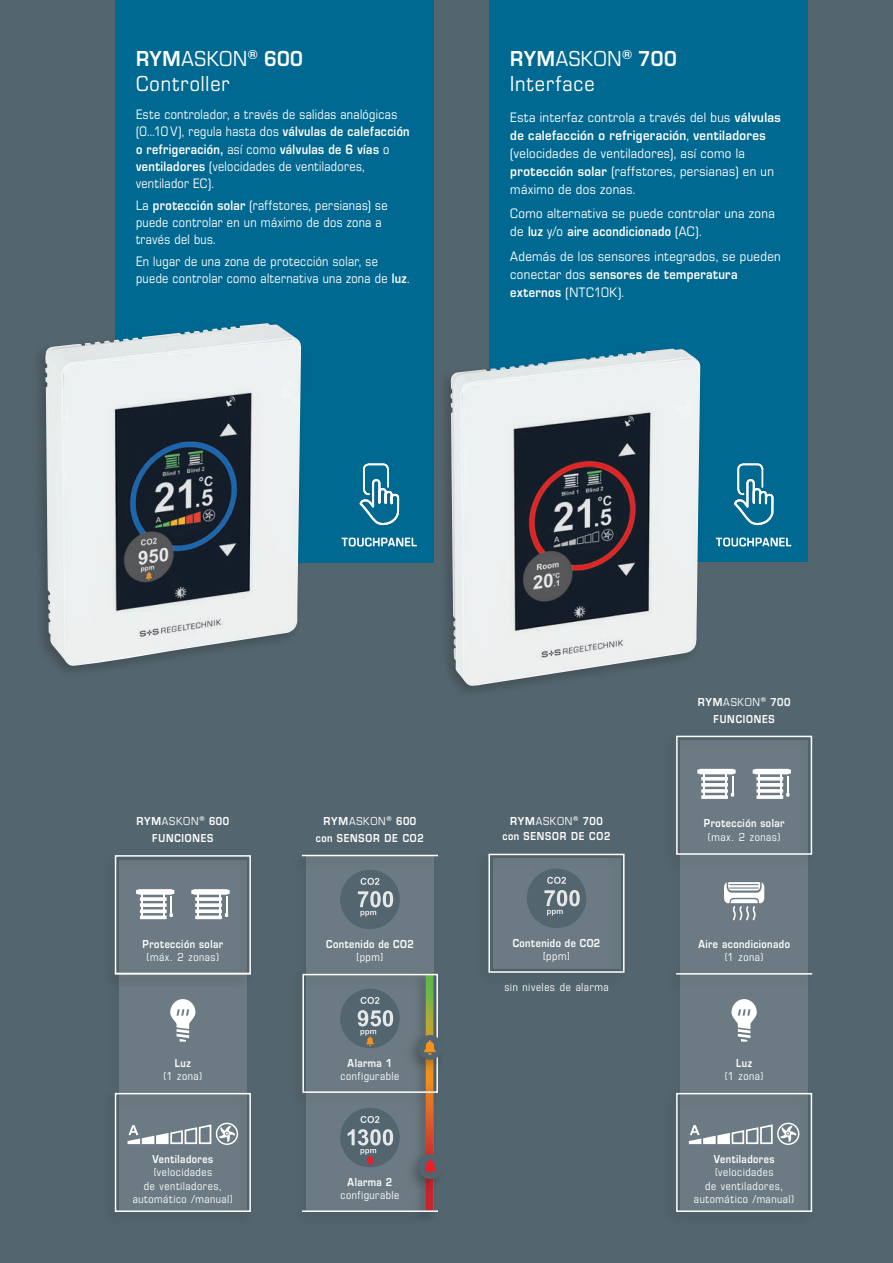
<style>
.page{position:relative;width:893px;height:1263px;background:#53656e}
.page>*{position:absolute;margin:0;border:0;box-sizing:border-box;transform-origin:0 0}
.t1{font:22.5px/25.5px "Eurostile OT";letter-spacing:.055em;color:#fff;scale:.9 1}
.t2{font:14.25px/17.2px "Eurostile OT";letter-spacing:.03em;color:#fff;scale:.86 1}
.t3{font:14.25px/18px "Eurostile OT";letter-spacing:.03em;color:#fff;scale:.9 1}
.t4{font:500 12.45px "Eurostile OT";letter-spacing:.065em;color:#fff;scale:.9 1}
.t5{font:12px/13.5px "Eurostile OT Cond";letter-spacing:.045em;color:#fff;text-align:center}
.t6{font:700 12px "Eurostile OT";letter-spacing:.05em;color:#fff;scale:.85 1}
.t7{font:700 12px/17.1px "Eurostile OT";letter-spacing:.075em;color:#fff;text-align:center;scale:.9 1}
.t8{font:700 12px/17.1px "Eurostile OT";letter-spacing:.08em;color:#fff;text-align:center;scale:.9 1}
.s1{font-weight:700}
.s2{font-family:"Eurostile OT Cond"}
.s3{font-weight:400}
</style>
<div class="page">
<div style="left:115px;top:0;width:319px;height:563px;background:#006991"></div>
<div style="left:489px;top:0;width:319px;height:561px;background:#006991"></div>
<div style="left:437px;top:344px;width:268px;height:355px;background:#231f20;opacity:.3"></div>
<img style="left:451px;top:349px;width:249px;height:337px">
<div style="left:32px;top:319px;width:274px;height:360px;background:#231f20;opacity:.3"></div>
<img style="left:45px;top:323px;width:256px;height:343px">
<div style="left:119px;top:860px;width:128px;height:352px;background:#6c7b83"></div>
<div style="left:101px;top:851px;width:154px;height:137px;background:#231f20;opacity:.3"></div>
<div style="left:115px;top:855px;width:136px;height:119px;border:2px solid #fff"></div>
<div style="left:101px;top:1088px;width:154px;height:137px;background:#231f20;opacity:.3"></div>
<div style="left:115px;top:1093px;width:136px;height:119px;border:2px solid #fff"></div>
<svg style="left:126px;top:1123px;width:112px;height:22px"></svg>
<svg style="left:191px;top:889px;width:39px;height:30px"></svg>
<svg style="left:195px;top:897px;width:27px;height:4px"></svg>
<svg style="left:195px;top:903px;width:27px;height:4px"></svg>
<svg style="left:136px;top:889px;width:38px;height:30px"></svg>
<svg style="left:140px;top:897px;width:27px;height:4px"></svg>
<svg style="left:140px;top:903px;width:27px;height:4px"></svg>
<svg style="left:140px;top:915px;width:27px;height:4px"></svg>
<svg style="left:140px;top:909px;width:27px;height:4px"></svg>
<svg style="left:170px;top:999px;width:25px;height:42px"></svg>
<div style="left:306px;top:855px;width:128px;height:356px;background:#6c7b83"></div>
<div style="left:412px;top:970px;width:26px;height:254px;background:#231f20;opacity:.3"></div>
<svg style="left:426px;top:1106px;width:7px;height:100px"></svg>
<div style="left:289px;top:969px;width:153px;height:137px;background:#231f20;opacity:.3"></div>
<div style="left:302px;top:974px;width:136px;height:119px;border:2px solid #fff"></div>
<div style="left:404px;top:1150px;width:43px;height:42px;background:#231f20;opacity:.3"></div>
<div style="left:418px;top:1154px;width:25px;height:25px;background:#53656e;border-radius:50%"></div>
<svg style="left:424px;top:1159px;width:12px;height:15px"></svg>
<div style="left:404px;top:1030px;width:43px;height:43px;background:#231f20;opacity:.3"></div>
<div style="left:417px;top:1035px;width:25px;height:25px;background:#53656e;border-radius:50%"></div>
<svg style="left:424px;top:1040px;width:12px;height:15px"></svg>
<div style="left:289px;top:1206px;width:153px;height:19px;background:#231f20;opacity:.3"></div>
<hr style="left:302px;top:1210px;width:136px;height:2px;background:#fff">
<div style="left:289px;top:850px;width:153px;height:20px;background:#231f20;opacity:.3"></div>
<hr style="left:302px;top:855px;width:136px;height:1px;background:#fff">
<div style="left:340px;top:870px;width:60px;height:59px;background:#53656e;border-radius:50%"></div>
<svg style="left:360px;top:878px;width:19px;height:7px"></svg>
<svg style="left:358px;top:891px;width:35px;height:26px"></svg>
<div style="left:340px;top:1108px;width:60px;height:59px;background:#53656e;border-radius:50%"></div>
<svg style="left:348px;top:1129px;width:45px;height:36px"></svg>
<svg style="left:360px;top:1116px;width:19px;height:7px"></svg>
<div style="left:340px;top:989px;width:60px;height:59px;background:#53656e;border-radius:50%"></div>
<svg style="left:360px;top:997px;width:19px;height:7px"></svg>
<svg style="left:358px;top:1010px;width:35px;height:36px"></svg>
<div style="left:475px;top:849px;width:154px;height:137px;background:#231f20;opacity:.3"></div>
<div style="left:488px;top:854px;width:137px;height:119px;border:2px solid #fff"></div>
<div style="left:527px;top:868px;width:59px;height:60px;background:#53656e;border-radius:50%"></div>
<svg style="left:547px;top:877px;width:19px;height:7px"></svg>
<svg style="left:544px;top:890px;width:36px;height:25px"></svg>
<div style="left:680px;top:741px;width:128px;height:471px;background:#6c7b83"></div>
<div style="left:663px;top:968px;width:153px;height:20px;background:#231f20;opacity:.3"></div>
<hr style="left:676px;top:973px;width:136px;height:1px;background:#fff">
<div style="left:663px;top:731px;width:153px;height:137px;background:#231f20;opacity:.3"></div>
<div style="left:676px;top:736px;width:136px;height:119px;border:2px solid #fff"></div>
<div style="left:663px;top:1088px;width:153px;height:137px;background:#231f20;opacity:.3"></div>
<div style="left:676px;top:1093px;width:136px;height:119px;border:2px solid #fff"></div>
<svg style="left:688px;top:1123px;width:111px;height:22px"></svg>
<svg style="left:731px;top:999px;width:26px;height:42px"></svg>
<svg style="left:724px;top:882px;width:40px;height:38px"></svg>
<svg style="left:756px;top:795px;width:27px;height:4px"></svg>
<svg style="left:753px;top:769px;width:38px;height:28px"></svg>
<hr style="left:756px;top:777px;width:27px;height:3px;background:#fff">
<svg style="left:756px;top:783px;width:27px;height:4px"></svg>
<svg style="left:697px;top:769px;width:39px;height:30px"></svg>
<hr style="left:701px;top:777px;width:27px;height:3px;background:#fff">
<svg style="left:701px;top:783px;width:27px;height:4px"></svg>
<svg style="left:701px;top:795px;width:27px;height:4px"></svg>
<svg style="left:701px;top:789px;width:27px;height:4px"></svg>
<svg style="left:359px;top:463px;width:41px;height:63px"></svg>
<svg style="left:342px;top:538px;width:75px;height:8px"></svg>
<svg style="left:734px;top:463px;width:40px;height:63px"></svg>
<svg style="left:716px;top:538px;width:75px;height:8px"></svg>
<h1 class="t1" style="left:136px;top:46px;width:187px"><span class="s1">RYM</span>ASKON<sup>®</sup> <span class="s1">600<br></span>Controller</h1>
<p class="t2" style="left:136px;top:106px;width:320px">Este controlador, a través de salidas analógicas (0...10 V), regula hasta dos <span class="s1">válvulas de calefacción o refrigeración,</span> así como <span class="s1">válvulas de 6 vías</span> o <span class="s1">ventiladores</span> (velocidades de ventiladores, ventilador EC).</p>
<p class="t2" style="left:136px;top:197px;width:294px">La <span class="s1">protección solar</span> (raffstores, persianas) se puede controlar en un máximo de dos zona a través del bus.</p>
<p class="t2" style="left:136px;top:253px;width:320px">En lugar de una zona de protección solar, se puede controlar como alternativa una zona de <span class="s1">luz</span>.</p>
<h1 class="t1" style="left:510px;top:46px;width:187px"><span class="s1">RYM</span>ASKON<sup>®</sup> <span class="s1">700<br></span>Interface</h1>
<p class="t3" style="left:510px;top:109px;width:302px">Esta interfaz controla a través del bus <span class="s1">válvulas de calefacción o refrigeración</span>, <span class="s1">ventiladores </span>(velocidades de ventiladores), así como la <span class="s1">protección solar</span> (raffstores, persianas) en un máximo de dos zonas.</p>
<p class="t3" style="left:510px;top:205px;width:295px">Como alternativa se puede controlar una zona de <span class="s1">luz</span> y<span class="s2">/</span>o <span class="s1">aire acondicionado</span> (AC).</p>
<p class="t3" style="left:510px;top:247px;width:302px">Además de los sensores integrados, se pueden conectar dos <span class="s1">sensores de temperatura externos</span> (NTC10K).</p>
<p class="t4" style="left:342px;top:535px;width:85px">TOUCHPANEL</p>
<p class="t4" style="left:716px;top:535px;width:85px">TOUCHPANEL</p>
<p class="t8" style="left:698px;top:693px;width:104px">RYM<span class="s3">ASKON</span><sup>®</sup> 700<br>FUNCIONES</p>
<p class="t8" style="left:137px;top:812px;width:104px">RYM<span class="s3">ASKON</span><sup>®</sup> 600<br>FUNCIONES</p>
<p class="t7" style="left:316px;top:812px;width:122px">RYM<span class="s3">ASKON</span><sup>®</sup> 600 con SENSOR DE CO2</p>
<p class="t7" style="left:502px;top:813px;width:122px;line-height:15px">RYM<span class="s3">ASKON</span><sup>®</sup> 700 con SENSOR DE CO2</p>
<p class="t6" style="left:704px;top:817px;width:96px">Protección solar</p>
<p class="t5" style="left:707px;top:830px;width:75px">(max. 2 zonas)</p>
<p class="t6" style="left:143px;top:937px;width:96px">Protección solar</p>
<p class="t5" style="left:146px;top:950px;width:75px">(máx. 2 zonas)</p>
<p class="t6" style="left:326px;top:937px;width:105px">Contenido de CO2</p>
<p class="t5" style="left:356px;top:950px;width:29px">[ppm]</p>
<p class="t6" style="left:513px;top:936px;width:105px">Contenido de CO2</p>
<p class="t5" style="left:543px;top:949px;width:29px">[ppm]</p>
<p class="t6" style="left:698px;top:937px;width:109px">Aire acondicionado</p>
<p class="t5" style="left:724px;top:950px;width:41px">(1 zona)</p>
<p class="t5" style="left:504px;top:980px;width:106px">sin niveles de alarma</p>
<p class="t6" style="left:175px;top:1056px;width:20px">Luz</p>
<p class="t5" style="left:163px;top:1070px;width:41px">(1 zona)</p>
<p class="t6" style="left:348px;top:1056px;width:54px">Alarma 1</p>
<p class="t5" style="left:340px;top:1070px;width:60px">configurable</p>
<p class="t6" style="left:736px;top:1056px;width:20px">Luz</p>
<p class="t5" style="left:724px;top:1070px;width:41px">(1 zona)</p>
<p class="t6" style="left:152px;top:1152px;width:73px">Ventiladores</p>
<p class="t5" style="left:133px;top:1165px;width:102px">(velocidades<br>de ventiladores, automático /manual)</p>
<p class="t6" style="left:348px;top:1175px;width:54px">Alarma 2</p>
<p class="t5" style="left:340px;top:1189px;width:60px">configurable</p>
<p class="t6" style="left:714px;top:1152px;width:73px">Ventiladores</p>
<p class="t5" style="left:694px;top:1165px;width:102px">(velocidades<br>de ventiladores, automático /manual)</p>
</div>
